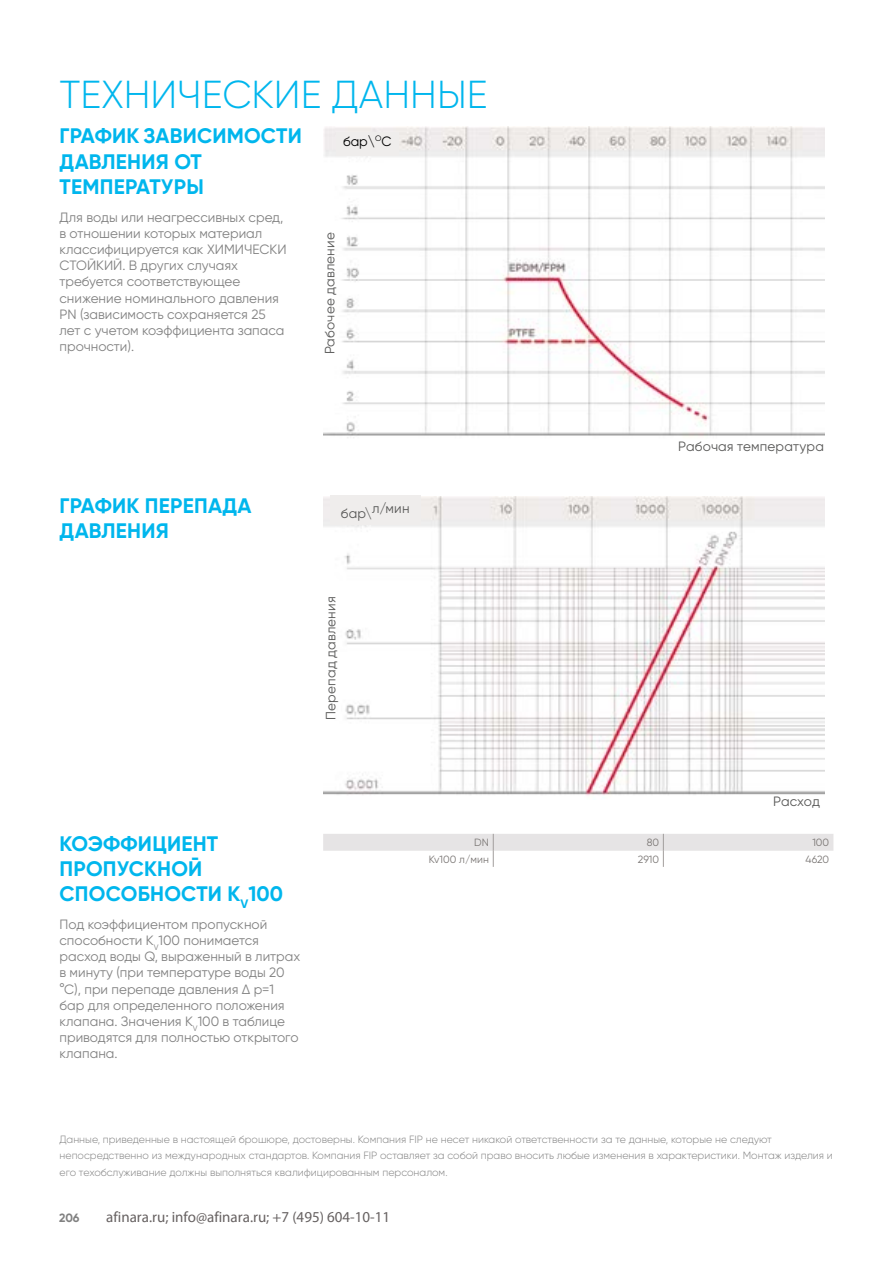
<style>
.page{position:relative;width:893px;height:1263px;background:#fff}
.page>*{position:absolute;margin:0;border:0;box-sizing:border-box;transform-origin:0 0}
.t1{font:300 39px "Gilroy";color:#00b6ed}
.t2{font:700 21px/25.2px "Gilroy";letter-spacing:.01em;color:#00b6ed}
.t3{font:15px "Myriad Pro";color:#666161}
.t4{font:13.5px/16.2px "Gilroy";color:#818181}
.t5{font:13.5px "Gilroy";letter-spacing:.015em;color:#575756}
.t6{font:13.5px "Gilroy";color:#000}
.t7{font:700 12px "Gilroy";color:#818181}
.t8{font:300 10.5px/16.5px "Gilroy";color:#818181}
.t9{font:10.5px "Gilroy";color:#7a7674}
</style>
<div class="page">
<img style="left:323px;top:127px;width:502px;height:311px">
<img style="left:323px;top:496px;width:502px;height:300px">
<svg style="left:323px;top:834px;width:510px;height:33px"></svg>
<div style="left:336px;top:132px;width:63px;height:23px;background:#efedec"></div>
<div style="left:330px;top:495px;width:90px;height:30px;background:#efedec"></div>
<h1 class="t1" style="left:60px;top:71px;width:429px">ТЕХНИЧЕСКИЕ ДАННЫЕ</h1>
<p class="t6" style="left:343px;top:133px;width:50px">бар\<sup>О</sup>С</p>
<h2 class="t2" style="left:60px;top:123px;width:244px">ГРАФИК ЗАВИСИМОСТИ<br>ДАВЛЕНИЯ ОТ<br>ТЕМПЕРАТУРЫ</h2>
<p class="t4" style="left:60px;top:209px;width:229px">Для воды или неагрессивных сред, в отношении которых материал классифицируется как ХИМИЧЕСКИ<br>СТОЙКИЙ. В других случаях требуется соответствующее снижение номинального давления<br>PN (зависимость сохраняется 25 лет с учетом коэффициента запаса прочности).</p>
<p class="t5" style="left:321px;top:354px;width:124px;rotate:-90deg">Рабочее давление</p>
<h2 class="t2" style="left:60px;top:493px;width:193px">ГРАФИК ПЕРЕПАДА<br>ДАВЛЕНИЯ</h2>
<p class="t5" style="left:341px;top:500px;width:70px">бар\л/мин</p>
<p class="t5" style="left:322px;top:720px;width:125px;rotate:-90deg">Перепад давления</p>
<p class="t5" style="left:678px;top:438px;width:147px">Рабочая температура</p>
<p class="t5" style="left:773px;top:793px;width:48px">Расход</p>
<h2 class="t2" style="left:60px;top:830px;width:225px">КОЭФФИЦИЕНТ<br>ПРОПУСКНОЙ<br>СПОСОБНОСТИ K<sub>V</sub>100</h2>
<p class="t4" style="left:60px;top:916px;width:242px">Под коэффициентом пропускной способности K<sub>V</sub>100 понимается расход воды Q, выраженный в литрах в минуту (при температуре воды 20 °С), при перепаде давления Δ р=1 бар для определенного положения клапана. Значения K<sub>V</sub>100 в таблице приводятся для полностью открытого клапана.</p>
<p class="t9" style="left:474px;top:836px;width:16px">DN</p>
<p class="t9" style="left:647px;top:836px;width:14px">80</p>
<p class="t9" style="left:812px;top:836px;width:18px">100</p>
<p class="t9" style="left:429px;top:852px;width:62px">Kv100 л/мин</p>
<p class="t9" style="left:638px;top:852px;width:23px">2910</p>
<p class="t9" style="left:806px;top:852px;width:25px">4620</p>
<p class="t8" style="left:60px;top:1131px;width:775px">Данные, приведенные в настоящей брошюре, достоверны. Компания FIP не несет никакой ответственности за те данные, которые не следуют непосредственно из международных стандартов. Компания FIP оставляет за собой право вносить любые изменения в характеристики. Монтаж изделия и его техобслуживание должны выполняться квалифицированным персоналом.</p>
<p class="t3" style="left:106px;top:1207px;width:285px">afinara.ru; info@afinara.ru; +7 (495) 604-10-11</p>
<p class="t7" style="left:59px;top:1210px;width:22px">206</p>
</div>
